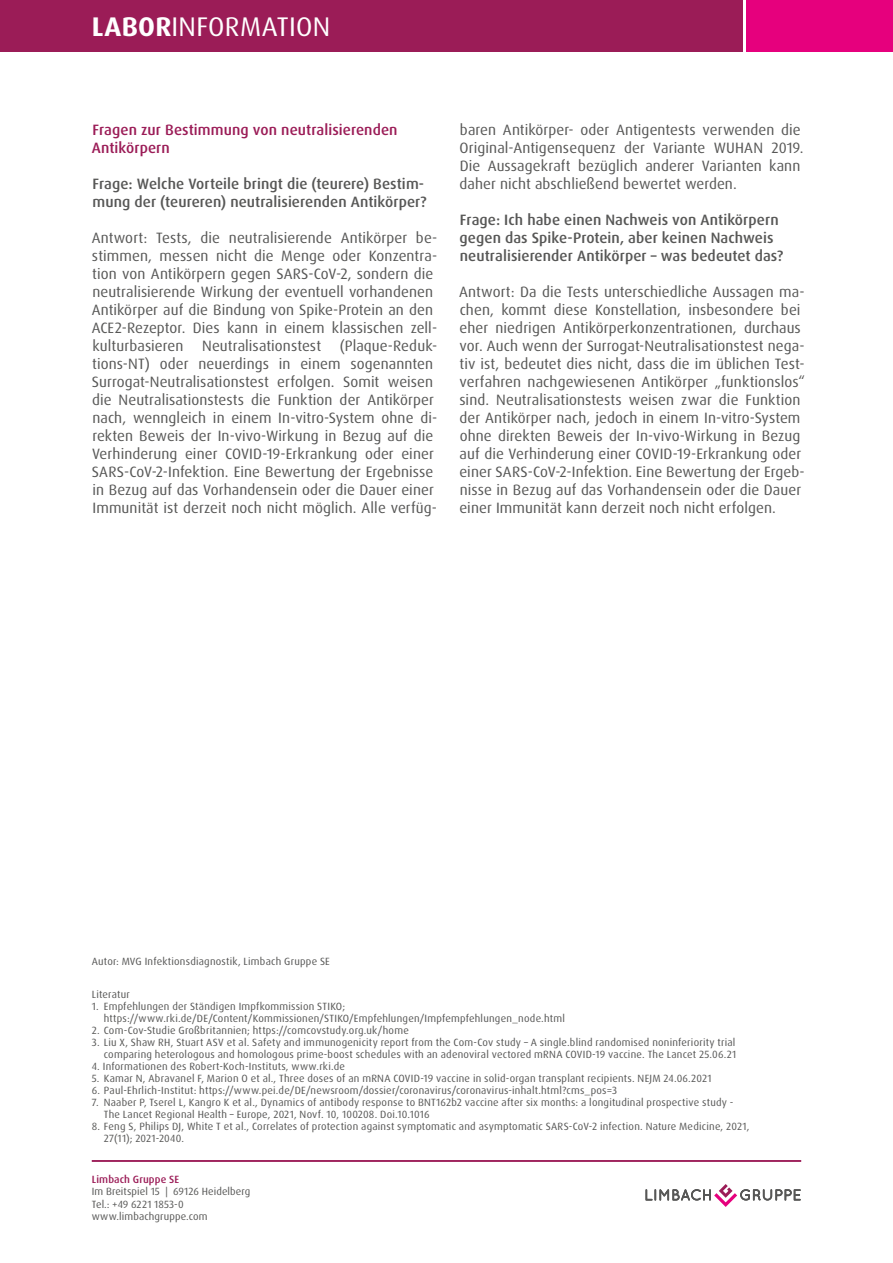
<style>
.page{position:relative;width:893px;height:1263px;background:#fff}
.page>*{position:absolute;margin:0;border:0;box-sizing:border-box;transform-origin:0 0}
.t1{font:27px "Dax Pro";letter-spacing:.01em;color:#fff}
.t2{font:15px/18px "Dax Pro";letter-spacing:.005em;color:#575756}
.t3{font:500 15px/18px "Dax Pro";letter-spacing:.005em;color:#575756}
.t4{font:500 15px/18px "Dax Pro";letter-spacing:.005em;color:#9b1c57}
.t5{font:10.5px/12px "Dax Pro";letter-spacing:.02em;color:#575756}
.t6{font:500 10.5px "Dax Pro";letter-spacing:.01em;color:#9b1c57}
.s1{font-weight:700}
</style>
<div class="page">
<svg style="left:646px;top:1184px;width:154px;height:23px"></svg>
<div style="left:0;top:0;width:742px;height:51px;background:#9b1c57"></div>
<div style="left:746px;top:0;width:147px;height:51px;background:#e6007d"></div>
<hr style="left:92px;top:1160px;width:709px;height:2px;background:#9b1c57">
<h1 class="t1" style="left:92px;top:9px;width:240px"><span class="s1">LABOR</span>INFORMATION</h1>
<p class="t4" style="left:92px;top:121px;width:307px">Fragen zur Bestimmung von neutralisierenden<br>Antikörpern</p>
<p class="t3" style="left:92px;top:175px;width:335px">Frage: Welche Vorteile bringt die (teurere) Bestim&shy;mung der (teureren) neutralisierenden Antikörper?</p>
<p class="t2" style="left:92px;top:229px;width:347px">Antwort: Tests, die neutralisierende Antikörper be&shy;stimmen, messen nicht die Menge oder Konzentra&shy;tion von Antikörpern gegen SARS-CoV-2, sondern die neutralisierende Wirkung der eventuell vorhandenen Antikörper auf die Bindung von Spike-Protein an den ACE2-Rezeptor. Dies kann in einem klassischen zell&shy;kulturbasieren</p>
<p class="t2" style="left:92px;top:337px;width:347px;text-indent:248px">(Plaque-Reduk&shy;tions-NT) oder neuerdings in einem sogenannten Surrogat-Neutralisationstest erfolgen. Somit weisen die Neutralisationstests die Funktion der Antikörper nach, wenngleich in einem In-vitro-System ohne di&shy;rekten Beweis der In-vivo-Wirkung in Bezug auf die Verhinderung einer COVID-19-Erkrankung oder einer SARS-CoV-2-Infektion. Eine Bewertung der Ergebnisse in Bezug auf das Vorhandensein oder die Dauer einer Immunität ist derzeit noch nicht möglich. Alle verfüg-</p>
<p class="t2" style="left:202px;top:337px;width:120px">Neutralisationstest</p>
<p class="t2" style="left:459px;top:121px;width:345px">baren Antikörper- oder Antigentests verwenden die Original-Antigensequenz der Variante WUHAN 2019.<br>Die Aussagekraft bezüglich anderer Varianten kann daher nicht abschließend bewertet werden.</p>
<p class="t3" style="left:460px;top:211px;width:325px">Frage: Ich habe einen Nachweis von Antikörpern gegen das Spike-Protein, aber keinen Nachweis neutralisierender Antikörper – was bedeutet das?</p>
<p class="t2" style="left:459px;top:283px;width:347px">Antwort: Da die Tests unterschiedliche Aussagen ma&shy;chen, kommt diese Konstellation, insbesondere bei eher niedrigen Antikörperkonzentrationen, durchaus vor. Auch wenn der Surrogat-Neutralisationstest nega&shy;tiv ist, bedeutet dies nicht, dass die im üblichen Test&shy;verfahren nachgewiesenen Antikörper „funktionslos“ sind. Neutralisationstests weisen zwar die Funktion der Antikörper nach, jedoch in einem In-vitro-System ohne direkten Beweis der In-vivo-Wirkung in Bezug auf die Verhinderung einer COVID-19-Erkrankung oder einer SARS-CoV-2-Infektion. Eine Bewertung der Ergeb&shy;nisse in Bezug auf das Vorhandensein oder die Dauer einer Immunität kann derzeit noch nicht erfolgen.</p>
<p class="t5" style="left:92px;top:955px;width:240px">Autor: MVG Infektionsdiagnostik, Limbach Gruppe SE</p>
<p class="t5" style="left:92px;top:988px;width:39px">Literatur</p>
<p class="t5" style="left:104px;top:1000px;width:463px;text-indent:-12px">1. Empfehlungen der Ständigen Impfkommission STIKO; https://www.rki.de/DE/Content/Kommissionen/STIKO/Empfehlungen/Impfempfehlungen_node.html</p>
<p class="t5" style="left:92px;top:1024px;width:319px">2. Com-Cov-Studie Großbritannien; https://comcovstudy.org.uk/home</p>
<p class="t5" style="left:92px;top:1036px;width:646px;text-align:right">3. Liu X, Shaw RH, Stuart ASV et al. Safety and immunogenicity report from the Com-Cov study – A single.blind randomised noninferiority trial comparing heterologous and homologous prime-boost schedules with an adenoviral vectored mRNA COVID-19 vaccine. The Lancet 25.06.21</p>
<p class="t5" style="left:92px;top:1060px;width:255px">4. Informationen des Robert-Koch-Instituts, www.rki.de</p>
<p class="t5" style="left:92px;top:1072px;width:621px">5. Kamar N, Abravanel F, Marion O et al., Three doses of an mRNA COVID-19 vaccine in solid-organ transplant recipients. NEJM 24.06.2021</p>
<p class="t5" style="left:92px;top:1084px;width:527px">6. Paul-Ehrlich-Institut: https://www.pei.de/DE/newsroom/dossier/coronavirus/coronavirus-inhalt.html?cms_pos=3</p>
<p class="t5" style="left:104px;top:1096px;width:631px;text-indent:-12px">7. Naaber P, Tserel L, Kangro K et al., Dynamics of antibody response to BNT162b2 vaccine after six months: a longitudinal prospective study -<br>The Lancet Regional Health – Europe, 2021, Novf. 10, 100208. Doi.10.1016</p>
<p class="t5" style="left:104px;top:1120px;width:647px;text-indent:-12px">8. Feng S, Philips DJ, White T et al., Correlates of protection against symptomatic and asymptomatic SARS-CoV-2 infection. Nature Medicine, 2021,<br>27(11); 2021-2040.</p>
<p class="t6" style="left:92px;top:1172px;width:89px">Limbach Gruppe SE</p>
<p class="t5" style="left:92px;top:1185px;width:160px;line-height:12.6px">Im Breitspiel 15 | 69126 Heidelberg<br>Tel.: +49 6221 1853-0 www.limbachgruppe.com</p>
</div>
